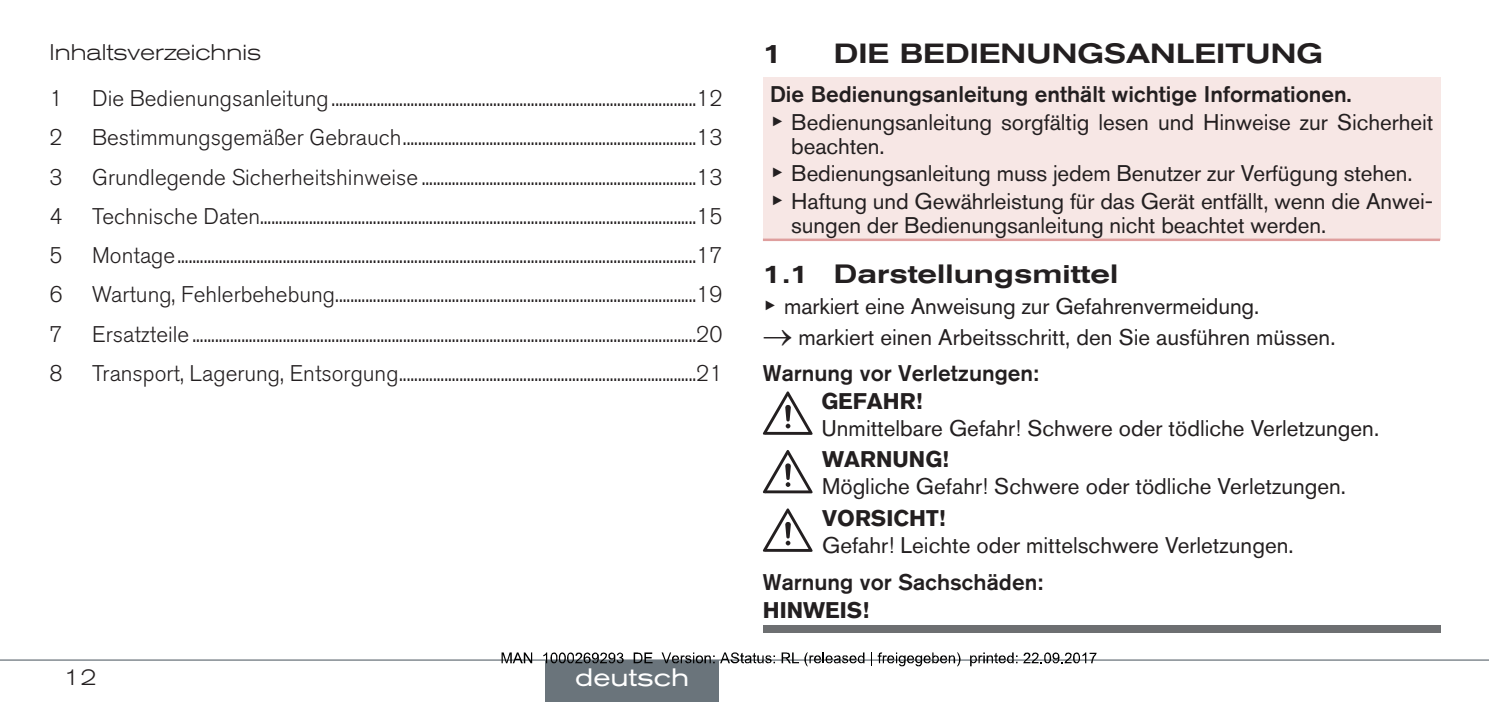
<style>
.page{position:relative;width:1489px;height:702px;background:#fff}
.page>*{position:absolute;margin:0;border:0;box-sizing:border-box;transform-origin:0 0}
.t1{font:500 expanded 27.5px "Akzidenz Grotesk BQ";color:#231f20}
.t2{font:500 expanded 26.25px "Akzidenz Grotesk BQ";color:#231f20}
.t3{font:expanded 25px "Akzidenz Grotesk BQ";color:#fff}
.t4{font:300 22.5px "Akzidenz Grotesk BQ";color:#231f20}
.t5{font:22.5px/27.5px "Akzidenz Grotesk BQ";color:#231f20}
.t6{font:700 22.5px "Akzidenz Grotesk BQ";color:#231f20}
.t7{font:500 22.5px "Akzidenz Grotesk BQ";color:#231f20}
.t8{font:300 expanded 22.5px "Akzidenz Grotesk BQ";color:#231f20}
.s1{font-weight:500}
.s2{font-family:"Arial Unicode MS"}
</style>
<div class="page">
<div style="left:763px;top:77px;width:676px;height:163px;background:#f7e7e5"></div>
<hr style="left:763px;top:238px;width:676px;height:3px;background:#df9f9e">
<svg style="left:763px;top:391px;width:49px;height:44px"></svg>
<svg style="left:763px;top:450px;width:49px;height:43px"></svg>
<svg style="left:763px;top:508px;width:49px;height:44px"></svg>
<div style="left:763px;top:625px;width:676px;height:8px;background:#6d6f71"></div>
<hr style="left:0;top:659px;width:1488px;height:1px;background:#6a747b">
<div style="left:545px;top:660px;width:174px;height:42px;background:#6a747b"></div>
<svg style="left:501px;top:652px;width:31px;height:11px"></svg>
<svg style="left:543px;top:652px;width:80px;height:11px"></svg>
<svg style="left:633px;top:652px;width:19px;height:11px"></svg>
<svg style="left:661px;top:652px;width:53px;height:11px"></svg>
<svg style="left:720px;top:652px;width:55px;height:11px"></svg>
<svg style="left:781px;top:652px;width:83px;height:14px"></svg>
<svg style="left:871px;top:652px;width:89px;height:14px"></svg>
<svg style="left:970px;top:652px;width:47px;height:14px"></svg>
<svg style="left:1023px;top:652px;width:73px;height:11px"></svg>
<p class="t8" style="left:50px;top:39px;width:213px">Inhaltsverzeichnis</p>
<p class="t4" style="left:50px;top:86px;width:15px">1</p>
<p class="t4" style="left:92px;top:86px;width:631px">Die Bedienungsanleitung.................................................................................................12</p>
<p class="t4" style="left:50px;top:125px;width:15px">2</p>
<p class="t4" style="left:92px;top:125px;width:631px">Bestimmungsgemäßer Gebrauch..............................................................................13</p>
<p class="t4" style="left:50px;top:164px;width:15px">3</p>
<p class="t4" style="left:92px;top:164px;width:631px">Grundlegende Sicherheitshinweise .........................................................................13</p>
<p class="t4" style="left:50px;top:203px;width:15px">4</p>
<p class="t4" style="left:92px;top:203px;width:631px">Technische Daten....................................................................................................................15</p>
<p class="t4" style="left:50px;top:243px;width:15px">5</p>
<p class="t4" style="left:92px;top:243px;width:631px">Montage..........................................................................................................................................17</p>
<p class="t4" style="left:50px;top:282px;width:15px">6</p>
<p class="t4" style="left:92px;top:282px;width:631px">Wartung, Fehlerbehebung................................................................................................19</p>
<p class="t4" style="left:50px;top:321px;width:15px">7</p>
<p class="t4" style="left:92px;top:321px;width:631px">Ersatzteile ......................................................................................................................................20</p>
<p class="t4" style="left:50px;top:360px;width:15px">8</p>
<p class="t4" style="left:92px;top:360px;width:631px">Transport, Lagerung, Entsorgung...............................................................................21</p>
<p class="t8" style="left:64px;top:664px;width:34px">12</p>
<p class="t3" style="left:575px;top:662px;width:116px">deutsch</p>
<p class="t1" style="left:763px;top:38px;width:22px">1</p>
<p class="t1" style="left:833px;top:38px;width:490px">DIE BEDIENUNGSANLEITUNG</p>
<p class="t5" style="left:770px;top:80px;width:664px"><span class="s1">Die Bedienungsanleitung enthält wichtige Informationen.<br></span><span class="s2">▶</span> Bedienungsanleitung sorgfältig lesen und Hinweise zur Sicherheit</p>
<p class="t5" style="left:770px;top:132px;width:664px;text-indent:21px">beachten.<br><span class="s2">▶</span> Bedienungsanleitung muss jedem Benutzer zur Verfügung stehen.<br><span class="s2">▶</span> Haftung und Gewährleistung für das Gerät entfällt, wenn die Anwei-</p>
<p class="t5" style="left:791px;top:211px;width:536px">sungen der Bedienungsanleitung nicht beachtet werden.</p>
<p class="t2" style="left:763px;top:259px;width:357px">1.1 DARSTELLUNGSMITTEL</p>
<p class="t5" style="left:763px;top:292px;width:498px"><span class="s2">▶</span> markiert eine Anweisung zur Gefahrenvermeidung.</p>
<p class="t5" style="left:763px;top:319px;width:574px;line-height:35.8px">→ markiert einen Arbeitsschritt, den Sie ausführen müssen.<br><span class="s1">Warnung vor Verletzungen:</span></p>
<p class="t6" style="left:821px;top:388px;width:102px">GEFAHR!</p>
<p class="t5" style="left:821px;top:414px;width:559px">Unmittelbare Gefahr! Schwere oder tödliche Verletzungen.</p>
<p class="t6" style="left:822px;top:446px;width:128px">WARNUNG!</p>
<p class="t5" style="left:822px;top:472px;width:525px">Mögliche Gefahr! Schwere oder tödliche Verletzungen.</p>
<p class="t6" style="left:822px;top:505px;width:125px">VORSICHT!</p>
<p class="t5" style="left:822px;top:531px;width:473px">Gefahr! Leichte oder mittelschwere Verletzungen.</p>
<p class="t7" style="left:763px;top:568px;width:281px">Warnung vor Sachschäden:</p>
<p class="t6" style="left:763px;top:597px;width:107px">HINWEIS !</p>
</div>
